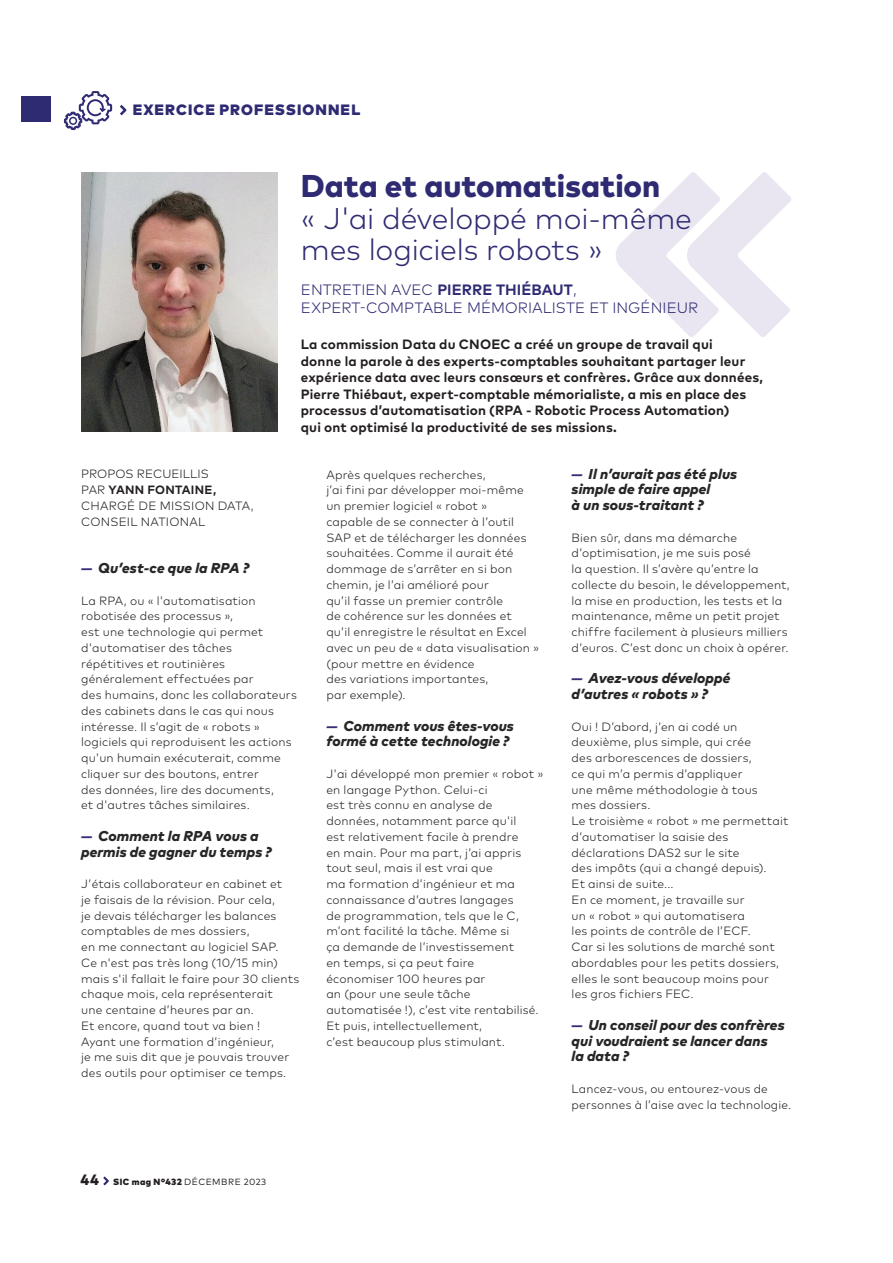
<style>
.page{position:relative;width:893px;height:1263px;background:#fff}
.page>*{position:absolute;margin:0;border:0;box-sizing:border-box;transform-origin:0 0}
.t1{font:800 31.5px "Mark Pro";color:#2f2b73}
.t2{font:300 30px/31.5px "Mark Pro";letter-spacing:-.005em;color:#2f2b73}
.t3{font:300 15px/18px "Mark Pro";letter-spacing:.005em;color:#2f2b73}
.t4{font:900 15px "Mark Pro";letter-spacing:.07em;color:#2f2b73}
.t5{font:italic 800 14.25px/15.8px "Mark";letter-spacing:.01em;color:#252625}
.t6{font:700 13.5px/16.5px "Mark Pro";letter-spacing:.01em;color:#231f20}
.t7{font:300 12px/15.8px "Mark Pro";letter-spacing:.015em;color:#231f20}
.t8{font:9px "Mark Pro";letter-spacing:.055em;color:#231f20}
.s1{font-weight:700}
.s2{color:#372e78}
.s3{font-weight:800;font-size:15px}
.s4{font-weight:900}
</style>
<div class="page">
<svg style="left:120px;top:105px;width:7px;height:10px"></svg>
<svg style="left:103px;top:1176px;width:6px;height:9px"></svg>
<div style="left:21px;top:97px;width:30px;height:25px;background:#2f2b73"></div>
<svg style="left:64px;top:91px;width:48px;height:39px"></svg>
<div style="left:69px;top:117px;width:8px;height:8px;border:2px solid #2f2b73;border-radius:50%"></div>
<svg style="left:616px;top:172px;width:175px;height:165px"></svg>
<img style="left:81px;top:172px;width:197px;height:260px">
<p class="t4" style="left:133px;top:101px;width:229px">EXERCICE PROFESSIONNEL</p>
<h1 class="t1" style="left:301px;top:168px;width:361px">Data et automatisation</h1>
<h2 class="t2" style="left:301px;top:204px;width:393px">« J'ai développé moi-même mes logiciels robots »</h2>
<p class="t3" style="left:301px;top:282px;width:399px">ENTRETIEN AVEC <span class="s1">PIERRE THIÉBAUT</span>,<br>EXPERT-COMPTABLE MÉMORIALISTE ET INGÉNIEUR</p>
<p class="t6" style="left:301px;top:337px;width:464px">La commission Data du CNOEC a créé un groupe de travail qui<br>donne la parole à des experts-comptables souhaitant partager leur expérience data avec leurs consœurs et confrères. Grâce aux données, Pierre Thiébaut, expert-comptable mémorialiste, a mis en place des processus d’automatisation (RPA - Robotic Process Automation)<br>qui ont optimisé la productivité de ses missions.</p>
<p class="t7" style="left:81px;top:466px;width:174px">PROPOS RECUEILLIS<br>PAR <span class="s1">YANN FONTAINE,<br></span>CHARGÉ DE MISSION DATA,<br>CONSEIL NATIONAL</p>
<p class="t5" style="left:81px;top:560px;width:170px"><span class="s2">—</span> Qu’est-ce que la RPA ?</p>
<p class="t7" style="left:81px;top:593px;width:217px">La RPA, ou « l'automatisation robotisée des processus »,<br>est une technologie qui permet d'automatiser des tâches répétitives et routinières généralement effectuées par<br>des humains, donc les collaborateurs des cabinets dans le cas qui nous intéresse. Il s’agit de « robots » logiciels qui reproduisent les actions qu'un humain exécuterait, comme cliquer sur des boutons, entrer<br>des données, lire des documents,<br>et d'autres tâches similaires.</p>
<p class="t5" style="left:81px;top:828px;width:192px"><span class="s2">—</span> Comment la RPA vous a permis de gagner du temps ?</p>
<p class="t7" style="left:81px;top:877px;width:220px">J’étais collaborateur en cabinet et<br>je faisais de la révision. Pour cela,<br>je devais télécharger les balances comptables de mes dossiers,<br>en me connectant au logiciel SAP.<br>Ce n'est pas très long (10/15 min) mais s'il fallait le faire pour 30 clients chaque mois, cela représenterait<br>une centaine d’heures par an.<br>Et encore, quand tout va bien !<br>Ayant une formation d’ingénieur,<br>je me suis dit que je pouvais trouver des outils pour optimiser ce temps.</p>
<p class="t7" style="left:326px;top:467px;width:214px">Après quelques recherches,<br>j’ai fini par développer moi-même un premier logiciel « robot »<br>capable de se connecter à l’outil<br>SAP et de télécharger les données souhaitées. Comme il aurait été dommage de s’arrêter en si bon chemin, je l’ai amélioré pour<br>qu’il fasse un premier contrôle<br>de cohérence sur les données et<br>qu’il enregistre le résultat en Excel avec un peu de « data visualisation » (pour mettre en évidence<br>des variations importantes,<br>par exemple).</p>
<p class="t5" style="left:326px;top:717px;width:189px"><span class="s2">—</span> Comment vous êtes-vous formé à cette technologie ?</p>
<p class="t7" style="left:326px;top:767px;width:218px">J'ai développé mon premier « robot » en langage Python. Celui-ci<br>est très connu en analyse de données, notamment parce qu'il<br>est relativement facile à prendre<br>en main. Pour ma part, j’ai appris tout seul, mais il est vrai que<br>ma formation d’ingénieur et ma connaissance d’autres langages<br>de programmation, tels que le C, m’ont facilité la tâche. Même si<br>ça demande de l’investissement<br>en temps, si ça peut faire économiser 100 heures par<br>an (pour une seule tâche automatisée !), c’est vite rentabilisé.<br>Et puis, intellectuellement,<br>c’est beaucoup plus stimulant.</p>
<p class="t8" style="left:81px;top:1176px;width:187px"><span class="s3">44</span> <span class="s4">SIC mag N°432</span> DÉCEMBRE 2023</p>
<p class="t5" style="left:572px;top:465px;width:167px"><span class="s2">—</span> Il n’aurait pas été plus simple de faire appel<br>à un sous-traitant ?</p>
<p class="t7" style="left:572px;top:530px;width:220px">Bien sûr, dans ma démarche d’optimisation, je me suis posé<br>la question. Il s’avère qu’entre la collecte du besoin, le développement, la mise en production, les tests et la maintenance, même un petit projet chiffre facilement à plusieurs milliers d’euros. C’est donc un choix à opérer.</p>
<p class="t5" style="left:572px;top:670px;width:160px"><span class="s2">—</span> Avez-vous développé d’autres « robots » ?</p>
<p class="t7" style="left:572px;top:719px;width:218px">Oui ! D’abord, j’en ai codé un deuxième, plus simple, qui crée<br>des arborescences de dossiers,<br>ce qui m’a permis d’appliquer<br>une même méthodologie à tous<br>mes dossiers.<br>Le troisième « robot » me permettait d’automatiser la saisie des déclarations DAS2 sur le site<br>des impôts (qui a changé depuis).<br>Et ainsi de suite...<br>En ce moment, je travaille sur<br>un « robot » qui automatisera<br>les points de contrôle de l’ECF.<br>Car si les solutions de marché sont abordables pour les petits dossiers, elles le sont beaucoup moins pour<br>les gros fichiers FEC.</p>
<p class="t5" style="left:572px;top:1017px;width:214px"><span class="s2">—</span> Un conseil pour des confrères qui voudraient se lancer dans<br>la data ?</p>
<p class="t7" style="left:572px;top:1082px;width:221px">Lancez-vous, ou entourez-vous de personnes à l’aise avec la technologie.</p>
</div>
